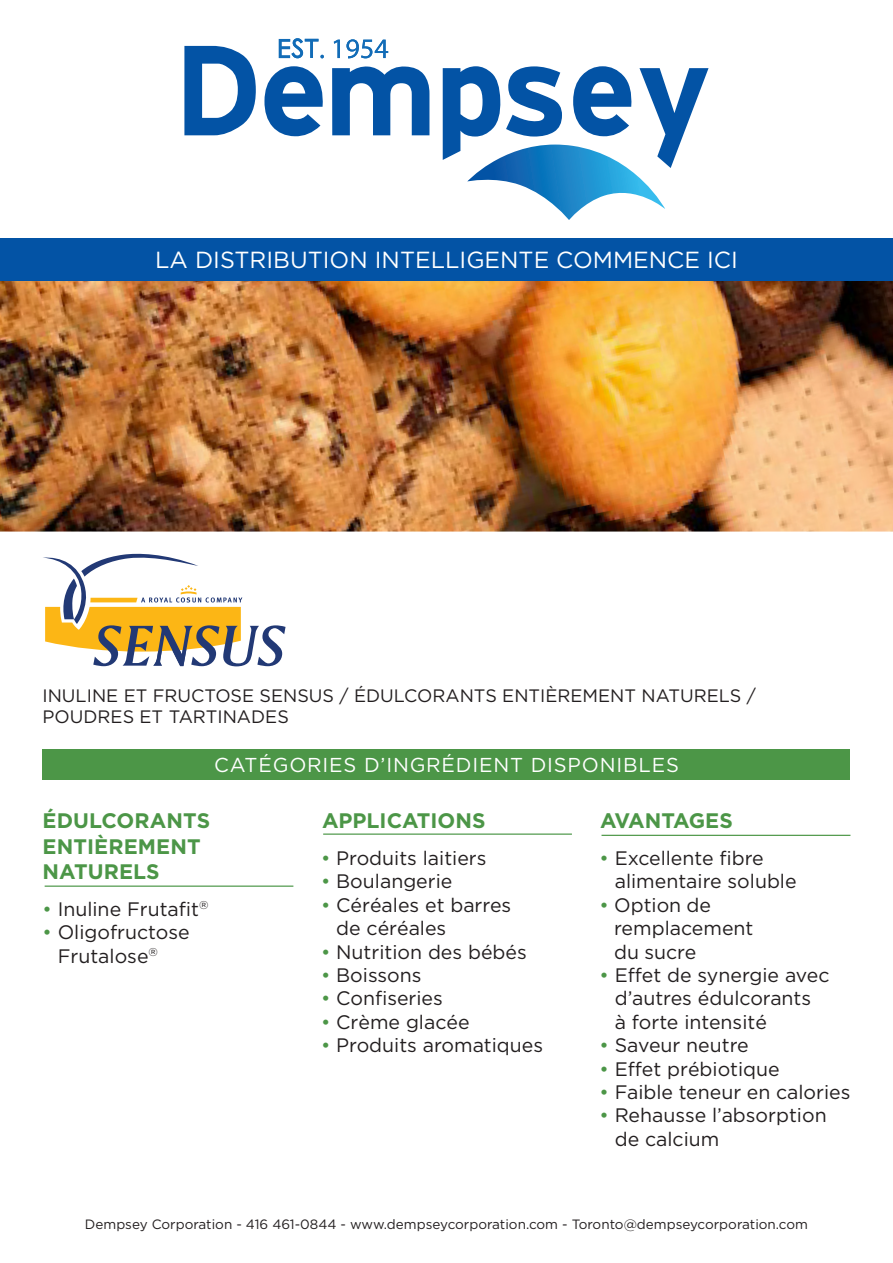
<style>
.page{position:relative;width:893px;height:1263px;background:#fff}
.page>*{position:absolute;margin:0;border:0;box-sizing:border-box;transform-origin:0 0}
.t1{font:23.25px "Gotham";color:#fff}
.t2{font:700 21px/25.2px "Gotham";letter-spacing:.005em;color:#4c9647}
.t3{font:700 21px "Gotham";letter-spacing:-.045em;color:#4c9647}
.t4{font:20.1px "Gotham";letter-spacing:.04em;color:#fff}
.t5{font:19.5px/23.4px "Gotham";color:#231f20}
.t6{font:18px/21.6px "Gotham";color:#231f20}
.t7{font:13.5px "Gotham";color:#231f20}
.s1{color:#4c9647}
</style>
<div class="page">
<img style="left:0;top:281px;width:893px;height:250px">
<svg style="left:43px;top:553px;width:243px;height:113px"></svg>
<div style="left:0;top:238px;width:893px;height:43px;background:#0353a5"></div>
<hr style="left:323px;top:833px;width:249px;height:2px;background:#4c9647">
<hr style="left:45px;top:885px;width:248px;height:2px;background:#4c9647">
<hr style="left:601px;top:835px;width:249px;height:1px;background:#4c9647">
<svg style="left:184px;top:46px;width:72px;height:89px"></svg>
<svg style="left:264px;top:66px;width:59px;height:71px"></svg>
<svg style="left:332px;top:66px;width:97px;height:69px"></svg>
<svg style="left:443px;top:66px;width:265px;height:154px"></svg>
<svg style="left:279px;top:38px;width:45px;height:20px"></svg>
<svg style="left:334px;top:40px;width:6px;height:18px"></svg>
<svg style="left:346px;top:39px;width:42px;height:19px"></svg>
<div style="left:43px;top:749px;width:807px;height:30px;background:#4c9647"></div>
<p class="t1" style="left:155px;top:246px;width:54px">la distri</p>
<p class="t1" style="left:273px;top:246px;width:33px">bution</p>
<p class="t1" style="left:375px;top:246px;width:14px">intelli</p>
<p class="t1" style="left:466px;top:246px;width:35px">gente</p>
<p class="t1" style="left:556px;top:246px;width:19px">commence</p>
<p class="t1" style="left:707px;top:246px;width:10px">ici</p>
<p class="t6" style="left:43px;top:684px;width:715px">INULINE ET FRUCTOSE SENSUS / ÉDULCORANTS ENTIÈREMENT NATURELS /<br>POUDRES ET TARTINADES</p>
<p class="t4" style="left:214px;top:754px;width:31px">Caté</p>
<p class="t4" style="left:273px;top:754px;width:31px">gories</p>
<p class="t4" style="left:364px;top:754px;width:77px">d’Ingrédient</p>
<p class="t4" style="left:531px;top:754px;width:14px">disponi</p>
<p class="t4" style="left:623px;top:754px;width:29px">bles</p>
<p class="t2" style="left:43px;top:808px;width:169px">ÉDULCORANTS<br>ENTIÈREMENT<br>NATURELS</p>
<p class="t5" style="left:43px;top:897px;width:168px"><span class="s1">•</span> Inuline Frutafit<sup>®</sup></p>
<p class="t5" style="left:58px;top:920px;width:134px;text-indent:-15px"><span class="s1">•</span> Oligofructose<br>Frutalose<sup>®</sup></p>
<p class="t2" style="left:322px;top:808px;width:165px">APPLICATIONS</p>
<p class="t5" style="left:321px;top:846px;width:167px"><span class="s1">•</span> Produits laitiers</p>
<p class="t5" style="left:321px;top:869px;width:133px"><span class="s1">•</span> Boulangerie</p>
<p class="t5" style="left:336px;top:893px;width:177px;text-indent:-15px"><span class="s1">•</span> Céréales et barres de céréales</p>
<p class="t5" style="left:321px;top:940px;width:207px"><span class="s1">•</span> Nutrition des bébés</p>
<p class="t5" style="left:321px;top:963px;width:102px"><span class="s1">•</span> Boissons</p>
<p class="t5" style="left:321px;top:986px;width:123px"><span class="s1">•</span> Confiseries</p>
<p class="t5" style="left:321px;top:1010px;width:150px"><span class="s1">•</span> Crème glacée</p>
<p class="t5" style="left:321px;top:1033px;width:224px"><span class="s1">•</span> Produits aromatiques</p>
<p class="t3" style="left:600px;top:809px;width:134px">AVANTAGES</p>
<p class="t5" style="left:615px;top:846px;width:183px;text-indent:-15px"><span class="s1">•</span> Excellente fibre alimentaire soluble</p>
<p class="t5" style="left:614px;top:893px;width:141px;text-indent:-15px"><span class="s1">•</span> Option de remplacement du sucre</p>
<p class="t5" style="left:615px;top:963px;width:216px;text-indent:-15px"><span class="s1">•</span> Effet de synergie avec d’autres édulcorants<br>à forte intensité</p>
<p class="t5" style="left:600px;top:1033px;width:151px"><span class="s1">•</span> Saveur neutre</p>
<p class="t5" style="left:600px;top:1057px;width:182px"><span class="s1">•</span> Effet prébiotique</p>
<p class="t5" style="left:600px;top:1080px;width:252px"><span class="s1">•</span> Faible teneur en calories</p>
<p class="t5" style="left:615px;top:1103px;width:213px;text-indent:-15px"><span class="s1">•</span> Rehausse l’absorption de calcium</p>
<p class="t7" style="left:85px;top:1217px;width:725px">Dempsey Corporation - 416 461-0844 - www.dempseycorporation.com - Toronto@dempseycorporation.com</p>
</div>
